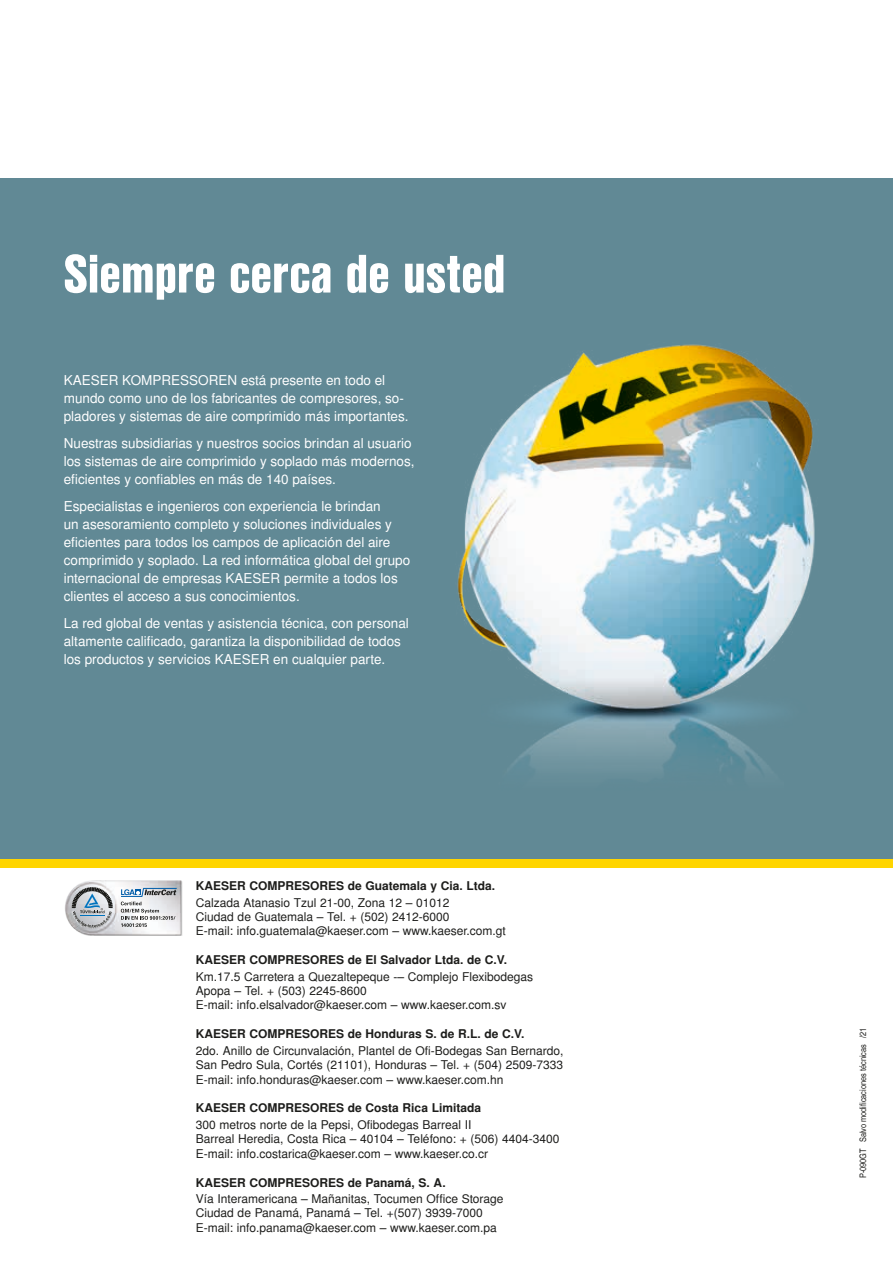
<style>
.page{position:relative;width:893px;height:1263px;background:#fff}
.page>*{position:absolute;margin:0;border:0;box-sizing:border-box;transform-origin:0 0}
.t1{font:52.5px "Nimbus San L Bla Con";color:#fff}
.t2{font:13.5px/18px "Nimbus San L";color:#fff}
.t3{font:12px/14.4px "Nimbus San L";color:#1d1d1b}
.t4{font:700 12px "Nimbus San L";color:#1d1d1b}
.t5{font:9px "Nimbus San L Reg Con";color:#1d1d1b}
</style>
<div class="page">
<div style="left:0;top:179px;width:893px;height:680px;background:#618995"></div>
<img style="left:457px;top:344px;width:358px;height:427px">
<div style="left:0;top:859px;width:893px;height:8px;background:#ffd500"></div>
<img style="left:65px;top:880px;width:118px;height:55px">
<img style="left:72px;top:910px;width:41px;height:19px">
<img style="left:71px;top:887px;width:42px;height:21px">
<img style="left:72px;top:927px;width:40px;height:1px">
<svg style="left:72px;top:887px;width:40px;height:40px;background:#a3acb3"></svg>
<hr style="left:143px;top:888px;width:34px;height:1px;background:#005da9">
<svg style="left:121px;top:888px;width:55px;height:39px"></svg>
<h1 class="t1" style="left:64px;top:234px;width:443px">Siempre cerca de usted</h1>
<p class="t2" style="left:64px;top:372px;width:346px">KAESER KOMPRESSOREN está presente en todo el mundo como uno de los fabricantes de compresores, so&shy;pladores y sistemas de aire comprimido más importantes.</p>
<p class="t2" style="left:64px;top:435px;width:352px">Nuestras subsidiarias y nuestros socios brindan al usuario los sistemas de aire comprimido y soplado más modernos, eficientes y confiables en más de 140 países.</p>
<p class="t2" style="left:64px;top:498px;width:348px">Especialistas e ingenieros con experiencia le brindan<br>un asesoramiento completo y soluciones individuales y eficientes para todos los campos de aplicación del aire comprimido y soplado. La red informática global del grupo internacional de empresas KAESER permite a todos los clientes el acceso a sus conocimientos.</p>
<p class="t2" style="left:64px;top:615px;width:347px">La red global de ventas y asistencia técnica, con personal altamente calificado, garantiza la disponibilidad de todos los productos y servicios KAESER en cualquier parte.</p>
<p class="t4" style="left:196px;top:878px;width:301px">KAESER COMPRESORES de Guatemala y Cia. Ltda.</p>
<p class="t3" style="left:196px;top:895px;width:311px">Calzada Atanasio Tzul 21-00, Zona 12 – 01012<br>Ciudad de Guatemala – Tel. + (502) 2412-6000<br>E-mail: info.guatemala@kaeser.com – www.kaeser.com.gt</p>
<p class="t4" style="left:196px;top:953px;width:313px">KAESER COMPRESORES de El Salvador Ltda. de C.V.</p>
<p class="t3" style="left:196px;top:969px;width:339px">Km.17.5 Carretera a Quezaltepeque -– Complejo Flexibodegas<br>Apopa – Tel. + (503) 2245-8600<br>E-mail: info.elsalvador@kaeser.com – www.kaeser.com.sv</p>
<p class="t4" style="left:196px;top:1027px;width:330px">KAESER COMPRESORES de Honduras S. de R.L. de C.V.</p>
<p class="t3" style="left:196px;top:1044px;width:369px;text-align:justify">2do. Anillo de Circunvalación, Plantel de Ofi-Bodegas San Bernardo, San Pedro Sula, Cortés (21101), Honduras – Tel. + (504) 2509-7333<br>E-mail: info.honduras@kaeser.com – www.kaeser.com.hn</p>
<p class="t4" style="left:196px;top:1101px;width:287px">KAESER COMPRESORES de Costa Rica Limitada</p>
<p class="t3" style="left:196px;top:1118px;width:365px">300 metros norte de la Pepsi, Ofibodegas Barreal II<br>Barreal Heredia, Costa Rica – 40104 – Teléfono: + (506) 4404-3400<br>E-mail: info.costarica@kaeser.com – www.kaeser.co.cr</p>
<p class="t4" style="left:196px;top:1175px;width:251px">KAESER COMPRESORES de Panamá, S. A.</p>
<p class="t3" style="left:196px;top:1192px;width:309px">Vía Interamericana – Mañanitas, Tocumen Office Storage<br>Ciudad de Panamá, Panamá – Tel. +(507) 3939-7000<br>E-mail: info.panama@kaeser.com – www.kaeser.com.pa</p>
<p class="t5" style="left:857px;top:1178px;width:152px;rotate:-90deg">P-090GT Salvo modificaciones técnicas /21</p>
</div>
